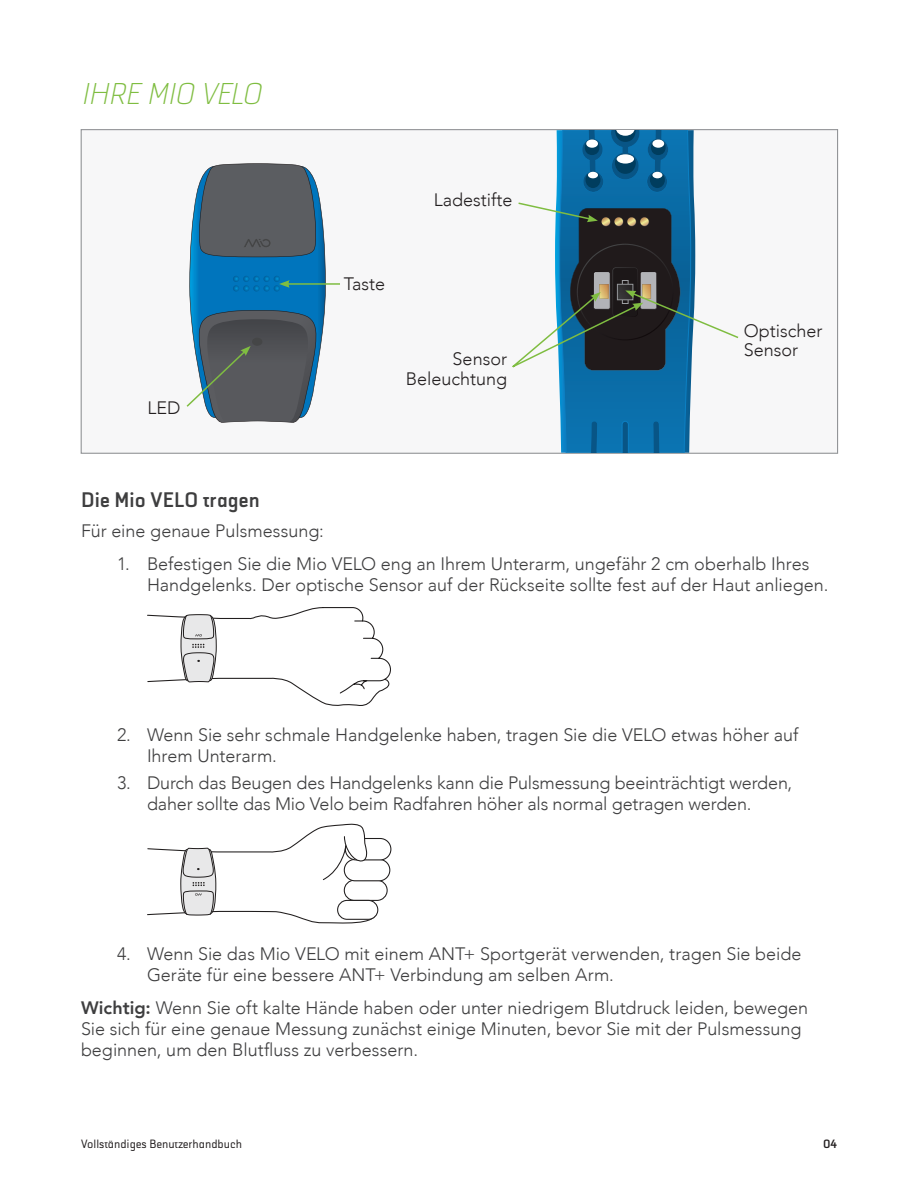
<style>
.page{position:relative;width:918px;height:1188px;background:#fff}
.page>*{position:absolute;margin:0;border:0;box-sizing:border-box;transform-origin:0 0}
.t1{font:italic 300 30px "Selektor";letter-spacing:-.01em;color:#7fbd41}
.t2{font:700 21px "Selektor";letter-spacing:.005em;color:#3e3e3f}
.t3{font:300 18px/21px "Avenir";color:#3e3e3f}
.t4{font:300 18px/19.5px "Avenir";color:#231f20}
.t5{font:12px "Selektor";color:#231f20}
.t6{font:700 12px "Selektor";color:#231f20}
.s1{font-weight:800}
</style>
<div class="page">
<svg style="left:80px;top:129px;width:759px;height:325px"></svg>
<svg style="left:503px;top:130px;width:237px;height:323px"></svg>
<hr style="left:287px;top:283px;width:53px;height:2px;background:#7fbd41">
<svg style="left:185px;top:163px;width:141px;height:260px;background:#537489"></svg>
<svg style="left:147px;top:607px;width:244px;height:99px"></svg>
<svg style="left:147px;top:824px;width:244px;height:100px"></svg>
<h1 class="t1" style="left:81px;top:75px;width:181px">IHRE MIO VELO</h1>
<p class="t4" style="left:147px;top:398px;width:35px">LED</p>
<p class="t4" style="left:434px;top:190px;width:80px">Ladestifte</p>
<p class="t4" style="left:344px;top:274px;width:43px">Taste</p>
<p class="t4" style="left:406px;top:349px;width:103px;text-align:right">Sensor<br>Beleuchtung</p>
<p class="t4" style="left:744px;top:321px;width:80px">Optischer<br>Sensor</p>
<p class="t2" style="left:81px;top:487px;width:180px">Die Mio VELO tragen</p>
<p class="t3" style="left:81px;top:520px;width:244px">Für eine genaue Pulsmessung:</p>
<p class="t3" style="left:147px;top:553px;width:683px;text-indent:-30px">1. Befestigen Sie die Mio VELO eng an Ihrem Unterarm, ungefähr 2 cm oberhalb Ihres<br>Handgelenks. Der optische Sensor auf der Rückseite sollte fest auf der Haut anliegen.</p>
<p class="t3" style="left:147px;top:724px;width:653px;text-indent:-30px">2. Wenn Sie sehr schmale Handgelenke haben, tragen Sie die VELO etwas höher auf<br>Ihrem Unterarm.</p>
<p class="t3" style="left:147px;top:772px;width:647px;text-indent:-30px">3. Durch das Beugen des Handgelenks kann die Pulsmessung beeinträchtigt werden, daher sollte das Mio Velo beim Radfahren höher als normal getragen werden.</p>
<p class="t3" style="left:147px;top:943px;width:656px;text-indent:-30px">4. Wenn Sie das Mio VELO mit einem ANT+ Sportgerät verwenden, tragen Sie beide<br>Geräte für eine bessere ANT+ Verbindung am selben Arm.</p>
<p class="t3" style="left:81px;top:997px;width:729px"><span class="s1">Wichtig:</span> Wenn Sie oft kalte Hände haben oder unter niedrigem Blutdruck leiden, bewegen<br>Sie sich für eine genaue Messung zunächst einige Minuten, bevor Sie mit der Pulsmessung beginnen, um den Blutfluss zu verbessern.</p>
<p class="t5" style="left:81px;top:1136px;width:162px">Vollständiges Benutzerhandbuch</p>
<p class="t6" style="left:823px;top:1136px;width:15px">04</p>
</div>
